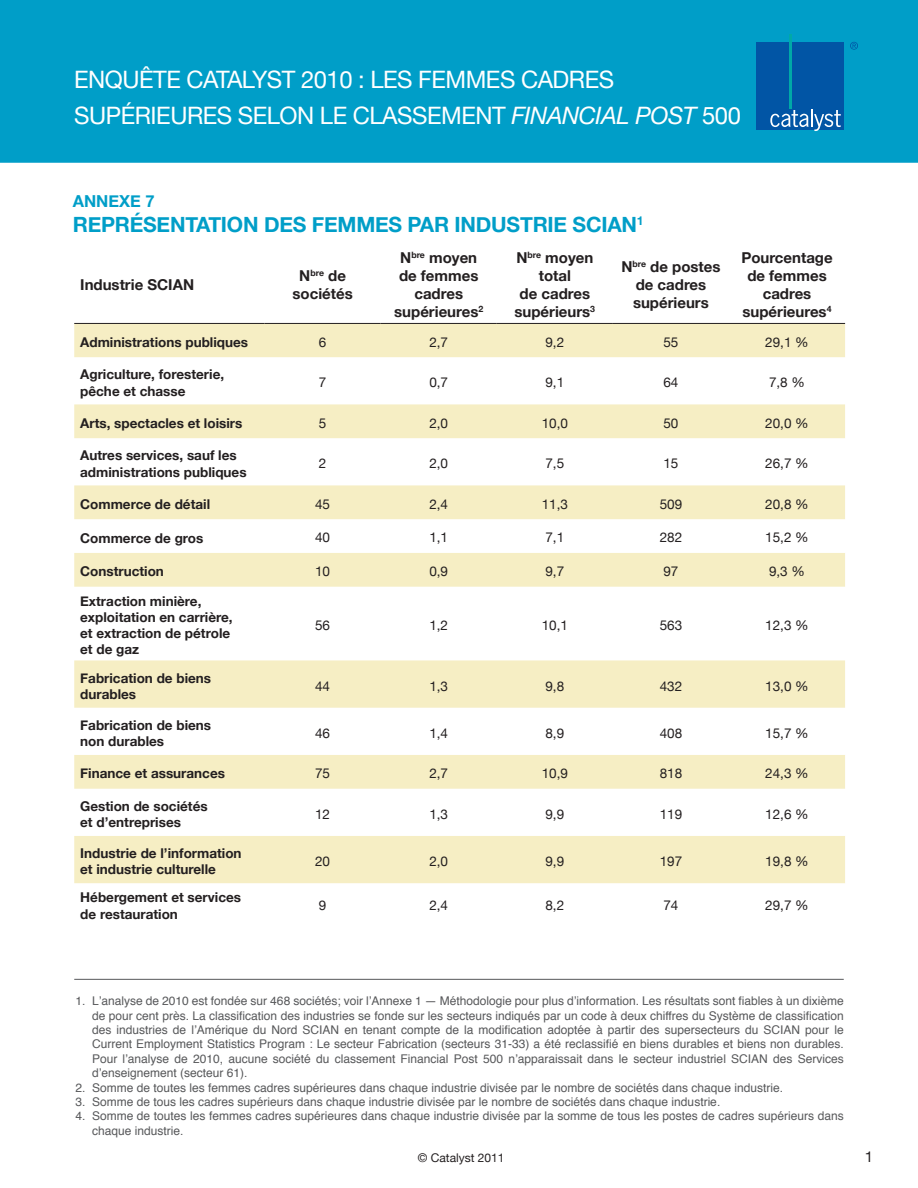
<style>
.page{position:relative;width:918px;height:1188px;background:#fff}
.page>*{position:absolute;margin:0;border:0;box-sizing:border-box;transform-origin:0 0}
.PAGE_HEADER{font:24px/36px "Helvetica Neue";letter-spacing:-.02em;color:#fff}
.Table{font:700 21px "Helvetica Neue";letter-spacing:-.01em;color:#009ec8}
.Table-2{font:700 16.5px "Helvetica Neue";color:#009ec8}
.Table_header{font:700 15px/18px "Helvetica Neue";color:#231f20;text-align:center}
.body{font:15px "Helvetica Neue";color:#231f20}
.Table_Body{font:700 13.5px/16.2px "Helvetica Neue";color:#231f20}
.Table_Body-2{font:13.5px "Helvetica Neue";color:#231f20}
.footnotes{font:12px/14.4px "Helvetica";color:#57585a;text-align:justify}
.t1{font:12px "Helvetica Neue";color:#231f20}
.s1{font-style:italic}
</style>
<div class="page">
<div style="left:0;top:0;width:918px;height:163px;background:#009ec8"></div>
<div style="left:757px;top:42px;width:87px;height:87px;background:#0155a5"></div>
<svg style="left:770px;top:109px;width:71px;height:22px"></svg>
<hr style="left:790px;top:34px;width:2px;height:75px;background:#00a9a7">
<svg style="left:850px;top:42px;width:8px;height:8px"></svg>
<hr style="left:74px;top:979px;width:770px;height:1px;background:#57585a">
<svg style="left:74px;top:324px;width:771px;height:559px"></svg>
<hr style="left:74px;top:323px;width:191px;height:1px;background:#231f20">
<hr style="left:265px;top:323px;width:116px;height:1px;background:#231f20">
<hr style="left:381px;top:323px;width:116px;height:1px;background:#231f20">
<hr style="left:497px;top:323px;width:116px;height:1px;background:#231f20">
<hr style="left:613px;top:323px;width:116px;height:1px;background:#231f20">
<hr style="left:729px;top:323px;width:116px;height:1px;background:#231f20">
<p class="PAGE_HEADER" style="left:74px;top:62px;width:668px">ENQUÊTE CATALYST 2010 : LES FEMMES CADRES<br>SUPÉRIEURES SELON LE CLASSEMENT <span class="s1">FINANCIAL POST</span> 500</p>
<p class="Table-2" style="left:73px;top:190px;width:83px">ANNEXE 7</p>
<p class="Table" style="left:73px;top:211px;width:572px">REPRÉSENTATION DES FEMMES PAR INDUSTRIE SCIAN<sup>1</sup></p>
<p class="Table_header" style="left:80px;top:276px;width:115px">Industrie SCIAN</p>
<p class="Table_header" style="left:293px;top:267px;width:62px">N<sup>bre</sup> de sociétés</p>
<p class="Table_header" style="left:394px;top:249px;width:91px">N<sup>bre</sup> moyen de femmes cadres supérieures<sup>2</sup></p>
<p class="Table_header" style="left:515px;top:249px;width:82px">N<sup>bre</sup> moyen total<br>de cadres supérieurs<sup>3</sup></p>
<p class="Table_header" style="left:621px;top:258px;width:101px">N<sup>bre</sup> de postes de cadres supérieurs</p>
<p class="Table_header" style="left:741px;top:249px;width:93px">Pourcentage de femmes cadres supérieures<sup>4</sup></p>
<p class="Table_Body" style="left:80px;top:334px;width:169px">Administrations publiques</p>
<p class="Table_Body-2" style="left:319px;top:334px;width:9px">6</p>
<p class="Table_Body-2" style="left:429px;top:334px;width:20px">2,7</p>
<p class="Table_Body-2" style="left:545px;top:334px;width:20px">9,2</p>
<p class="Table_Body-2" style="left:663px;top:334px;width:17px">55</p>
<p class="Table_Body-2" style="left:765px;top:334px;width:45px">29,1 %</p>
<p class="Table_Body" style="left:80px;top:366px;width:145px">Agriculture, foresterie, pêche et chasse</p>
<p class="Table_Body-2" style="left:319px;top:374px;width:9px">7</p>
<p class="Table_Body-2" style="left:429px;top:374px;width:20px">0,7</p>
<p class="Table_Body-2" style="left:545px;top:374px;width:20px">9,1</p>
<p class="Table_Body-2" style="left:663px;top:374px;width:17px">64</p>
<p class="Table_Body-2" style="left:769px;top:374px;width:38px">7,8 %</p>
<p class="Table_Body" style="left:80px;top:415px;width:164px">Arts, spectacles et loisirs</p>
<p class="Table_Body-2" style="left:319px;top:415px;width:9px">5</p>
<p class="Table_Body-2" style="left:429px;top:415px;width:20px">2,0</p>
<p class="Table_Body-2" style="left:542px;top:415px;width:28px">10,0</p>
<p class="Table_Body-2" style="left:663px;top:415px;width:17px">50</p>
<p class="Table_Body-2" style="left:765px;top:415px;width:45px">20,0 %</p>
<p class="Table_Body" style="left:80px;top:447px;width:168px">Autres services, sauf les administrations publiques</p>
<p class="Table_Body-2" style="left:319px;top:455px;width:9px">2</p>
<p class="Table_Body-2" style="left:429px;top:455px;width:20px">2,0</p>
<p class="Table_Body-2" style="left:545px;top:455px;width:20px">7,5</p>
<p class="Table_Body-2" style="left:663px;top:455px;width:17px">15</p>
<p class="Table_Body-2" style="left:765px;top:455px;width:45px">26,7 %</p>
<p class="Table_Body" style="left:80px;top:496px;width:131px">Commerce de détail</p>
<p class="Table_Body-2" style="left:315px;top:496px;width:17px">45</p>
<p class="Table_Body-2" style="left:429px;top:496px;width:20px">2,4</p>
<p class="Table_Body-2" style="left:542px;top:496px;width:28px">11,3</p>
<p class="Table_Body-2" style="left:660px;top:496px;width:24px">509</p>
<p class="Table_Body-2" style="left:765px;top:496px;width:45px">20,8 %</p>
<p class="Table_Body" style="left:80px;top:529px;width:125px">Commerce de gros</p>
<p class="Table_Body-2" style="left:315px;top:530px;width:17px">40</p>
<p class="Table_Body-2" style="left:429px;top:530px;width:20px">1,1</p>
<p class="Table_Body-2" style="left:545px;top:530px;width:20px">7,1</p>
<p class="Table_Body-2" style="left:660px;top:530px;width:24px">282</p>
<p class="Table_Body-2" style="left:765px;top:530px;width:45px">15,2 %</p>
<p class="Table_Body" style="left:80px;top:563px;width:85px">Construction</p>
<p class="Table_Body-2" style="left:315px;top:563px;width:17px">10</p>
<p class="Table_Body-2" style="left:429px;top:563px;width:20px">0,9</p>
<p class="Table_Body-2" style="left:545px;top:563px;width:20px">9,7</p>
<p class="Table_Body-2" style="left:663px;top:563px;width:17px">97</p>
<p class="Table_Body-2" style="left:769px;top:563px;width:38px">9,3 %</p>
<p class="Table_Body" style="left:80px;top:593px;width:154px">Extraction minière, exploitation en carrière, et extraction de pétrole et de gaz</p>
<p class="Table_Body-2" style="left:315px;top:617px;width:17px">56</p>
<p class="Table_Body-2" style="left:429px;top:617px;width:20px">1,2</p>
<p class="Table_Body-2" style="left:542px;top:617px;width:28px">10,1</p>
<p class="Table_Body-2" style="left:660px;top:617px;width:24px">563</p>
<p class="Table_Body-2" style="left:765px;top:617px;width:45px">12,3 %</p>
<p class="Table_Body" style="left:80px;top:669px;width:132px">Fabrication de biens durables</p>
<p class="Table_Body-2" style="left:315px;top:678px;width:17px">44</p>
<p class="Table_Body-2" style="left:429px;top:678px;width:20px">1,3</p>
<p class="Table_Body-2" style="left:545px;top:678px;width:20px">9,8</p>
<p class="Table_Body-2" style="left:660px;top:678px;width:24px">432</p>
<p class="Table_Body-2" style="left:765px;top:678px;width:45px">13,0 %</p>
<p class="Table_Body" style="left:80px;top:717px;width:132px">Fabrication de biens non durables</p>
<p class="Table_Body-2" style="left:315px;top:725px;width:17px">46</p>
<p class="Table_Body-2" style="left:429px;top:725px;width:20px">1,4</p>
<p class="Table_Body-2" style="left:545px;top:725px;width:20px">8,9</p>
<p class="Table_Body-2" style="left:660px;top:725px;width:24px">408</p>
<p class="Table_Body-2" style="left:765px;top:725px;width:45px">15,7 %</p>
<p class="Table_Body" style="left:80px;top:765px;width:146px">Finance et assurances</p>
<p class="Table_Body-2" style="left:315px;top:765px;width:17px">75</p>
<p class="Table_Body-2" style="left:429px;top:765px;width:20px">2,7</p>
<p class="Table_Body-2" style="left:542px;top:765px;width:28px">10,9</p>
<p class="Table_Body-2" style="left:660px;top:765px;width:24px">818</p>
<p class="Table_Body-2" style="left:765px;top:765px;width:45px">24,3 %</p>
<p class="Table_Body" style="left:80px;top:798px;width:129px">Gestion de sociétés et d’entreprises</p>
<p class="Table_Body-2" style="left:315px;top:806px;width:17px">12</p>
<p class="Table_Body-2" style="left:429px;top:806px;width:20px">1,3</p>
<p class="Table_Body-2" style="left:545px;top:806px;width:20px">9,9</p>
<p class="Table_Body-2" style="left:660px;top:806px;width:24px">119</p>
<p class="Table_Body-2" style="left:765px;top:806px;width:45px">12,6 %</p>
<p class="Table_Body" style="left:80px;top:845px;width:163px">Industrie de l’information et industrie culturelle</p>
<p class="Table_Body-2" style="left:315px;top:853px;width:17px">20</p>
<p class="Table_Body-2" style="left:429px;top:853px;width:20px">2,0</p>
<p class="Table_Body-2" style="left:545px;top:853px;width:20px">9,9</p>
<p class="Table_Body-2" style="left:660px;top:853px;width:24px">197</p>
<p class="Table_Body-2" style="left:765px;top:853px;width:45px">19,8 %</p>
<p class="Table_Body" style="left:80px;top:889px;width:162px">Hébergement et services de restauration</p>
<p class="Table_Body-2" style="left:319px;top:897px;width:9px">9</p>
<p class="Table_Body-2" style="left:429px;top:897px;width:20px">2,4</p>
<p class="Table_Body-2" style="left:545px;top:897px;width:20px">8,2</p>
<p class="Table_Body-2" style="left:663px;top:897px;width:17px">74</p>
<p class="Table_Body-2" style="left:765px;top:897px;width:45px">29,7 %</p>
<p class="footnotes" style="left:92px;top:994px;width:753px;text-indent:-17px">1. L’analyse de 2010 est fondée sur 468 sociétés; voir l’Annexe 1 — Méthodologie pour plus d’information. Les résultats sont fiables à un dixième de pour cent près. La classification des industries se fonde sur les secteurs indiqués par un code à deux chiffres du Système de classification des industries de l’Amérique du Nord SCIAN en tenant compte de la modification adoptée à partir des supersecteurs du SCIAN pour le Current Employment Statistics Program : Le secteur Fabrication (secteurs 31-33) a été reclassifié en biens durables et biens non durables.<br>Pour l’analyse de 2010, aucune société du classement Financial Post 500 n’apparaissait dans le secteur industriel SCIAN des Services d’enseignement (secteur 61).</p>
<p class="footnotes" style="left:75px;top:1081px;width:709px">2. Somme de toutes les femmes cadres supérieures dans chaque industrie divisée par le nombre de sociétés dans chaque industrie.</p>
<p class="footnotes" style="left:75px;top:1095px;width:646px">3. Somme de tous les cadres supérieurs dans chaque industrie divisée par le nombre de sociétés dans chaque industrie.</p>
<p class="footnotes" style="left:92px;top:1109px;width:753px;text-indent:-17px">4. Somme de toutes les femmes cadres supérieures dans chaque industrie divisée par la somme de tous les postes de cadres supérieurs dans chaque industrie.</p>
<p class="t1" style="left:418px;top:1150px;width:88px">© Catalyst 2011</p>
<p class="body" style="left:865px;top:1148px;width:10px">1</p>
</div>
